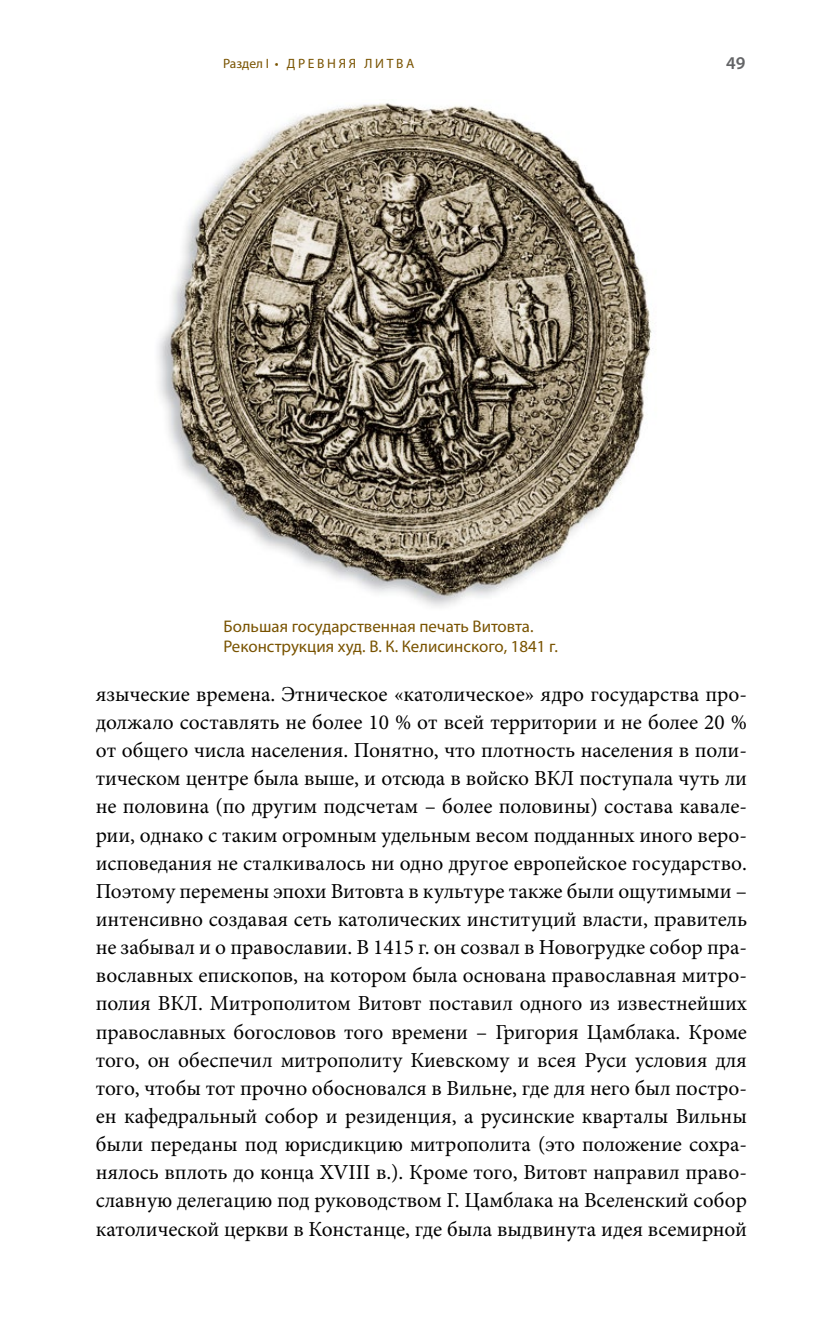
<style>
.page{position:relative;width:830px;height:1340px;background:#fff}
.page>*{position:absolute;margin:0;border:0;box-sizing:border-box;transform-origin:0 0}
.t1{font:21.38px/28.1px "Minion Pro";letter-spacing:-.005em;color:#000;text-align:justify}
.t2{font:600 18px "Myriad Pro";color:#636466}
.t3{font:16.88px/20.2px "Myriad Pro";color:#795300}
.t4{font:13.5px "Myriad Pro";letter-spacing:.2em;color:#795300}
</style>
<div class="page">
<img style="left:158px;top:103px;width:495px;height:504px">
<p class="t4" style="left:223px;top:56px;width:193px">Раздел I • ДРЕВНЯЯ ЛИТВА</p>
<p class="t2" style="left:725px;top:51px;width:21px">49</p>
<p class="t3" style="left:223px;top:615px;width:336px">Большая государственная печать Витовта.<br>Реконструкция худ. В. К. Келисинского, 1841 г.</p>
<p class="t1" style="left:96px;top:680px;width:652px">языческие времена. Этническое «католическое» ядро государства про&shy;должало составлять не более 10 % от всей территории и не более 20 % от общего числа населения. Понятно, что плотность населения в поли&shy;тическом центре была выше, и отсюда в войско ВКЛ поступала чуть ли не половина (по другим подсчетам – более половины) состава кавале&shy;рии, однако с таким огромным удельным весом подданных иного веро&shy;исповедания не сталкивалось ни одно другое европейское государство.<br>Поэтому перемены эпохи Витовта в культуре также были ощутимыми – интенсивно создавая сеть католических институций власти, правитель не забывал и о православии. В 1415 г. он созвал в Новогрудке собор пра&shy;вославных епископов, на котором была основана православная митро&shy;полия ВКЛ. Митрополитом Витовт поставил одного из известнейших православных богословов того времени – Григория Цамблака. Кроме того, он обеспечил митрополиту Киевскому и всея Руси условия для того, чтобы тот прочно обосновался в Вильне, где для него был постро&shy;ен кафедральный собор и резиденция, а русинские кварталы Вильны были переданы под юрисдикцию митрополита (это положение сохра&shy;нялось вплоть до конца XVIII в.). Кроме того, Витовт направил право&shy;славную делегацию под руководством Г. Цамблака на Вселенский собор католической церкви в Констанце, где была выдвинута идея всемирной</p>
</div>
